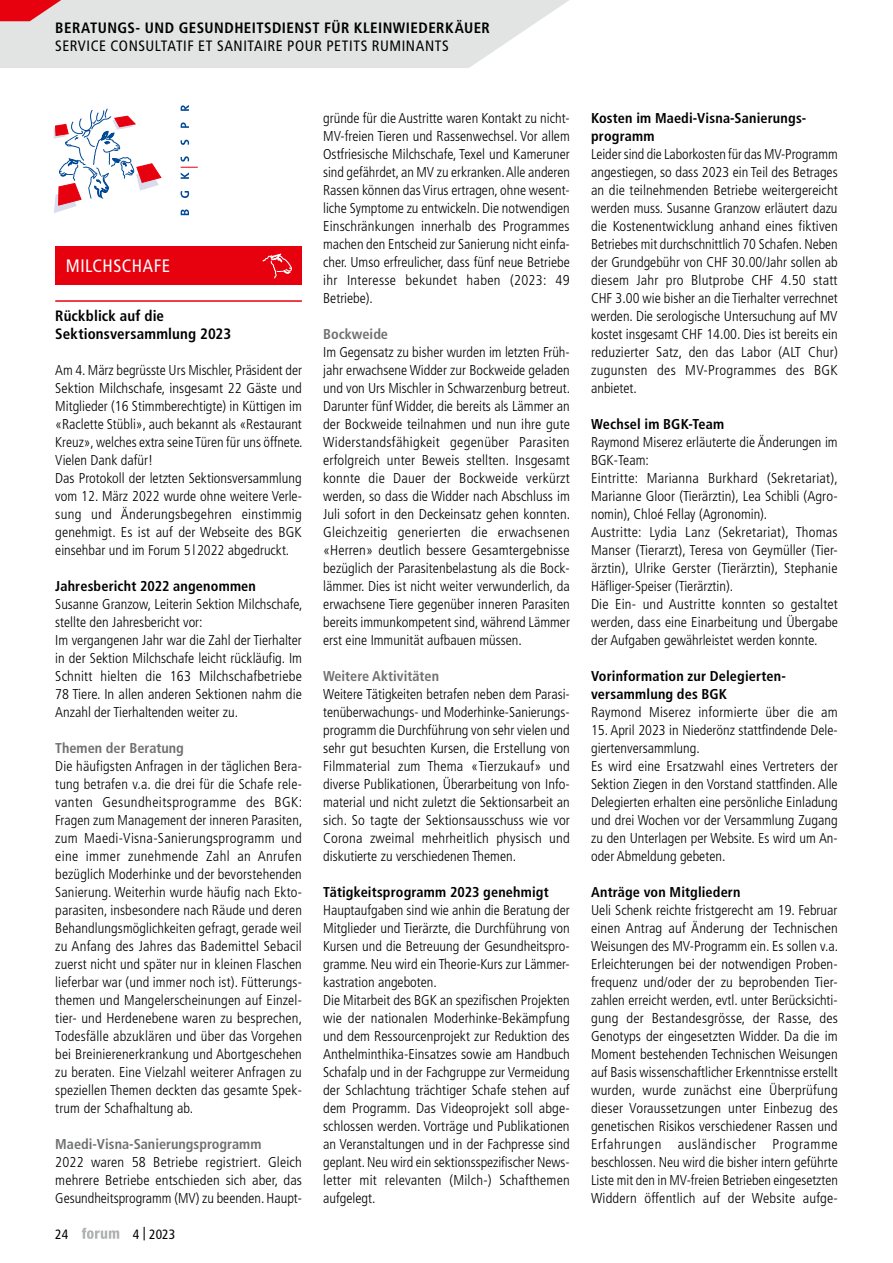
<style>
.page{position:relative;width:893px;height:1263px;background:#fff}
.page>*{position:absolute;margin:0;border:0;box-sizing:border-box;transform-origin:0 0}
.t1{font:condensed 18px "Frutiger LT Std";letter-spacing:.025em;color:#fff}
.t2{font:700 condensed 15px/18px "Frutiger LT Std";letter-spacing:.02em;color:#000}
.t3{font:condensed 15px "Frutiger LT Std";letter-spacing:.035em;color:#000}
.t4{font:300 condensed 14.25px/18px "Frutiger LT Std";color:#000}
.t5{font:700 condensed 14.25px/18px "Frutiger LT Std";letter-spacing:.01em;color:#000}
.t6{font:700 condensed 14.25px "Frutiger LT Std";color:#6f7070}
.t7{font:condensed 13.5px "Frutiger LT Std";color:#000}
</style>
<div class="page">
<svg style="left:82px;top:1228px;width:37px;height:11px"></svg>
<svg style="left:54px;top:108px;width:107px;height:105px"></svg>
<svg style="left:181px;top:209px;width:8px;height:6px"></svg>
<svg style="left:181px;top:191px;width:8px;height:7px"></svg>
<svg style="left:181px;top:140px;width:8px;height:5px"></svg>
<svg style="left:181px;top:122px;width:8px;height:6px"></svg>
<svg style="left:181px;top:105px;width:8px;height:6px"></svg>
<svg style="left:181px;top:156px;width:17px;height:23px"></svg>
<div style="left:55px;top:246px;width:247px;height:39px;background:#e7000e"></div>
<svg style="left:263px;top:254px;width:29px;height:24px"></svg>
<hr style="left:55px;top:300px;width:247px;height:2px;background:#e7000e">
<svg style="left:0;top:0;width:569px;height:68px;background:#e4dfe0"></svg>
<p class="t2" style="left:55px;top:18px;width:436px">BERATUNGS- UND GESUNDHEITSDIENST FÜR KLEINWIEDERKÄUER</p>
<p class="t3" style="left:55px;top:37px;width:395px">SERVICE CONSULTATIF ET SANITAIRE POUR PETITS RUMINANTS</p>
<p class="t1" style="left:66px;top:255px;width:106px">MILCHSCHAFE</p>
<p class="t2" style="left:55px;top:307px;width:177px">Rückblick auf die<br>Sektionsversammlung 2023</p>
<p class="t4" style="left:55px;top:361px;width:249px">Am 4. März begrüsste Urs Mischler, Präsident der Sektion Milchschafe, insgesamt 22 Gäste und Mitglieder (16 Stimmberechtigte) in Küttigen im «Raclette Stübli», auch bekannt als «Restaurant Kreuz», welches extra seine Türen für uns öffnete.<br>Vielen Dank dafür!<br>Das Protokoll der letzten Sektionsversammlung vom 12. März 2022 wurde ohne weitere Verle&shy;sung und Änderungsbegehren einstimmig genehmigt. Es ist auf der Webseite des BGK einsehbar und im Forum 5 l 2022 abgedruckt.</p>
<p class="t5" style="left:55px;top:577px;width:202px">Jahresbericht 2022 angenommen</p>
<p class="t4" style="left:55px;top:595px;width:249px">Susanne Granzow, Leiterin Sektion Milchschafe, stellte den Jahresbericht vor:<br>Im vergangenen Jahr war die Zahl der Tierhalter in der Sektion Milchschafe leicht rückläufig. Im Schnitt hielten die 163 Milchschafbetriebe 78 Tiere. In allen anderen Sektionen nahm die Anzahl der Tierhaltenden weiter zu.</p>
<p class="t6" style="left:55px;top:739px;width:130px">Themen der Beratung</p>
<p class="t4" style="left:55px;top:757px;width:249px;text-align:justify">Die häufigsten Anfragen in der täglichen Bera&shy;tung betrafen v.a. die drei für die Schafe rele&shy;vanten Gesundheitsprogramme des BGK:<br>Fragen zum Management der inneren Parasiten, zum Maedi-Visna-Sanierungsprogramm und eine immer zunehmende Zahl an Anrufen bezüglich Moderhinke und der bevorstehenden Sanierung. Weiterhin wurde häufig nach Ekto&shy;parasiten, insbesondere nach Räude und deren Behandlungsmöglichkeiten gefragt, gerade weil zu Anfang des Jahres das Bademittel Sebacil zuerst nicht und später nur in kleinen Flaschen lieferbar war (und immer noch ist). Fütterungs&shy;themen und Mangelerscheinungen auf Einzel&shy;tier- und Herdenebene waren zu besprechen, Todesfälle abzuklären und über das Vorgehen bei Breinierenerkrankung und Abortgeschehen zu beraten. Eine Vielzahl weiterer Anfragen zu speziellen Themen deckten das gesamte Spek&shy;trum der Schafhaltung ab.</p>
<p class="t6" style="left:55px;top:1135px;width:208px">Maedi-Visna-Sanierungsprogramm</p>
<p class="t4" style="left:55px;top:1153px;width:248px;text-align:justify">2022 waren 58 Betriebe registriert. Gleich mehrere Betriebe entschieden sich aber, das Gesundheitsprogramm (MV) zu beenden. Haupt-</p>
<p class="t7" style="left:55px;top:1226px;width:14px">24</p>
<p class="t7" style="left:133px;top:1226px;width:44px">4 | 2023</p>
<p class="t4" style="left:323px;top:109px;width:248px;text-align:justify">gründe für die Austritte waren Kontakt zu nicht-MV-freien Tieren und Rassenwechsel. Vor allem Ostfriesische Milchschafe, Texel und Kameruner sind gefährdet, an MV zu erkranken. Alle anderen Rassen können das Virus ertragen, ohne wesent&shy;liche Symptome zu entwickeln. Die notwendigen Einschränkungen innerhalb des Programmes machen den Entscheid zur Sanierung nicht einfa&shy;cher. Umso erfreulicher, dass fünf neue Betriebe ihr Interesse bekundet haben (2023: 49<br>Betriebe).</p>
<p class="t6" style="left:323px;top:325px;width:66px">Bockweide</p>
<p class="t4" style="left:323px;top:343px;width:249px;text-align:justify">Im Gegensatz zu bisher wurden im letzten Früh&shy;jahr erwachsene Widder zur Bockweide geladen und von Urs Mischler in Schwarzenburg betreut.<br>Darunter fünf Widder, die bereits als Lämmer an der Bockweide teilnahmen und nun ihre gute Widerstandsfähigkeit gegenüber Parasiten erfolgreich unter Beweis stellten. Insgesamt konnte die Dauer der Bockweide verkürzt werden, so dass die Widder nach Abschluss im Juli sofort in den Deckeinsatz gehen konnten.<br>Gleichzeitig generierten die erwachsenen «Herren» deutlich bessere Gesamtergebnisse bezüglich der Parasitenbelastung als die Bock&shy;lämmer. Dies ist nicht weiter verwunderlich, da erwachsene Tiere gegenüber inneren Parasiten bereits immunkompetent sind, während Lämmer erst eine Immunität aufbauen müssen.</p>
<p class="t6" style="left:323px;top:667px;width:117px">Weitere Aktivitäten</p>
<p class="t4" style="left:323px;top:685px;width:248px;text-align:justify">Weitere Tätigkeiten betrafen neben dem Parasi&shy;tenüberwachungs- und Moderhinke-Sanierungs&shy;programm die Durchführung von sehr vielen und sehr gut besuchten Kursen, die Erstellung von Filmmaterial zum Thema «Tierzukauf» und diverse Publikationen, Überarbeitung von Info&shy;material und nicht zuletzt die Sektionsarbeit an sich. So tagte der Sektionsausschuss wie vor Corona zweimal mehrheitlich physisch und diskutierte zu verschiedenen Themen.</p>
<p class="t5" style="left:323px;top:883px;width:227px">Tätigkeitsprogramm 2023 genehmigt</p>
<p class="t4" style="left:323px;top:901px;width:248px">Hauptaufgaben sind wie anhin die Beratung der Mitglieder und Tierärzte, die Durchführung von Kursen und die Betreuung der Gesundheitspro&shy;gramme. Neu wird ein Theorie-Kurs zur Lämmer&shy;kastration angeboten.<br>Die Mitarbeit des BGK an spezifischen Projekten wie der nationalen Moderhinke-Bekämpfung und dem Ressourcenprojekt zur Reduktion des Anthelminthika-Einsatzes sowie am Handbuch Schafalp und in der Fachgruppe zur Vermeidung der Schlachtung trächtiger Schafe stehen auf dem Programm. Das Videoprojekt soll abge&shy;schlossen werden. Vorträge und Publikationen an Veranstaltungen und in der Fachpresse sind geplant. Neu wird ein sektionsspezifischer News&shy;letter mit relevanten (Milch-) Schafthemen aufgelegt.</p>
<p class="t5" style="left:591px;top:109px;width:216px">Kosten im Maedi-Visna-Sanierungs&shy;programm</p>
<p class="t4" style="left:591px;top:145px;width:248px;text-align:justify">Leider sind die Laborkosten für das MV-Programm angestiegen, so dass 2023 ein Teil des Betrages an die teilnehmenden Betriebe weitergereicht werden muss. Susanne Granzow erläutert dazu die Kostenentwicklung anhand eines fiktiven Betriebes mit durchschnittlich 70 Schafen. Neben der Grundgebühr von CHF 30.00/Jahr sollen ab diesem Jahr pro Blutprobe CHF 4.50 statt CHF 3.00 wie bisher an die Tierhalter verrechnet werden. Die serologische Untersuchung auf MV kostet insgesamt CHF 14.00. Dies ist bereits ein reduzierter Satz, den das Labor (ALT Chur) zugunsten des MV-Programmes des BGK anbietet.</p>
<p class="t5" style="left:591px;top:415px;width:135px">Wechsel im BGK-Team</p>
<p class="t4" style="left:591px;top:433px;width:248px">Raymond Miserez erläuterte die Änderungen im BGK-Team:<br>Eintritte: Marianna Burkhard (Sekretariat), Marianne Gloor (Tierärztin), Lea Schibli (Agro&shy;nomin), Chloé Fellay (Agronomin).<br>Austritte: Lydia Lanz (Sekretariat), Thomas Manser (Tierarzt), Teresa von Geymüller (Tier&shy;ärztin), Ulrike Gerster (Tierärztin), Stephanie Häfliger-Speiser (Tierärztin).<br>Die Ein- und Austritte konnten so gestaltet werden, dass eine Einarbeitung und Übergabe der Aufgaben gewährleistet werden konnte.</p>
<p class="t5" style="left:591px;top:667px;width:195px">Vorinformation zur Delegierten&shy;versammlung des BGK</p>
<p class="t4" style="left:591px;top:703px;width:248px">Raymond Miserez informierte über die am</p>
<p class="t4" style="left:591px;top:721px;width:248px">15. April 2023 in Niederönz stattfindende Dele&shy;giertenversammlung.<br>Es wird eine Ersatzwahl eines Vertreters der Sektion Ziegen in den Vorstand stattfinden. Alle Delegierten erhalten eine persönliche Einladung und drei Wochen vor der Versammlung Zugang zu den Unterlagen per Website. Es wird um An&shy;oder Abmeldung gebeten.</p>
<p class="t5" style="left:591px;top:883px;width:151px">Anträge von Mitgliedern</p>
<p class="t4" style="left:591px;top:901px;width:249px">Ueli Schenk reichte fristgerecht am 19. Februar einen Antrag auf Änderung der Technischen Weisungen des MV-Programm ein. Es sollen v.a.<br>Erleichterungen bei der notwendigen Proben&shy;frequenz und/oder der zu beprobenden Tier&shy;zahlen erreicht werden, evtl. unter Berücksichti&shy;gung der Bestandesgrösse, der Rasse, des Genotyps der eingesetzten Widder. Da die im Moment bestehenden Technischen Weisungen auf Basis wissenschaftlicher Erkenntnisse erstellt wurden, wurde zunächst eine Überprüfung dieser Voraussetzungen unter Einbezug des genetischen Risikos verschiedener Rassen und Erfahrungen ausländischer Programme beschlossen. Neu wird die bisher intern geführte Liste mit den in MV-freien Betrieben eingesetzten Widdern öffentlich auf der Website aufge-</p>
</div>
